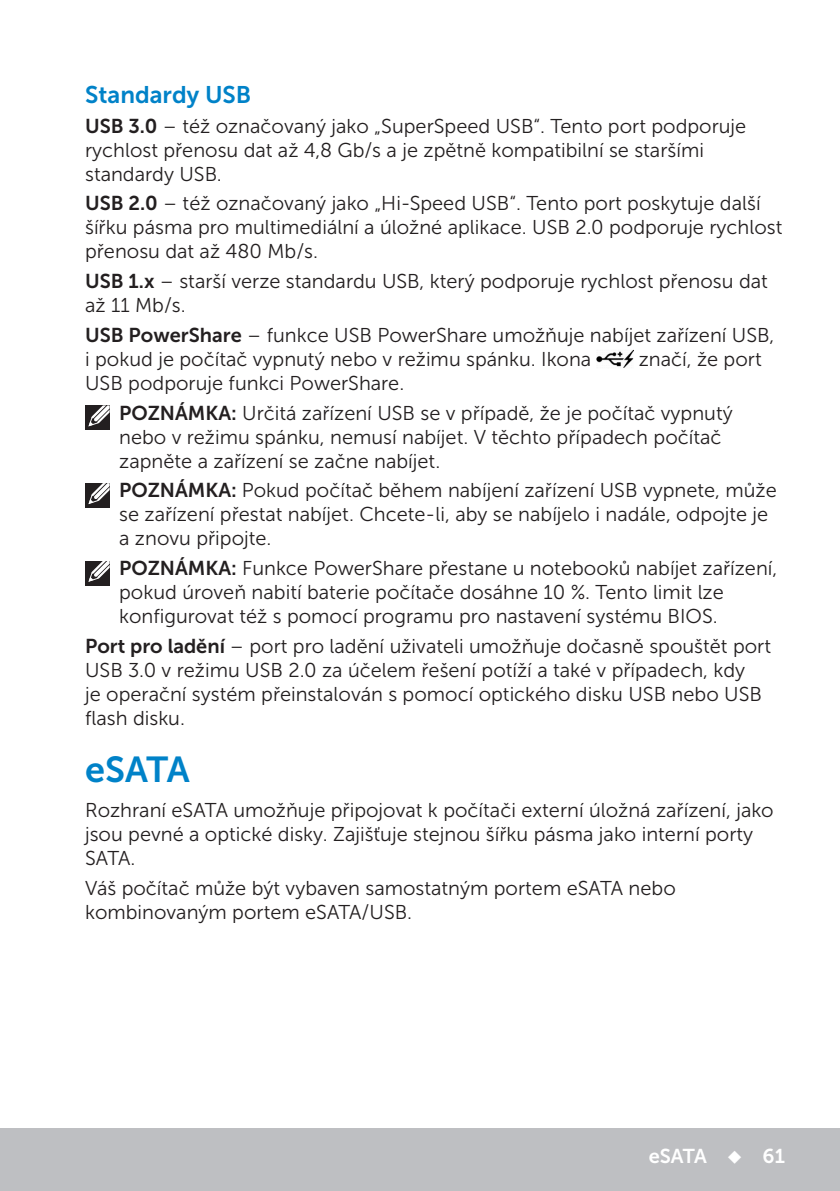
<style>
.page{position:relative;width:840px;height:1191px;background:#fff}
.page>*{position:absolute;margin:0;border:0;box-sizing:border-box;transform-origin:0 0}
.Head1{font:36px "Museo Sans For Dell 700";letter-spacing:-.02em;color:#0082c8}
.Paragraph{font:24px "Museo Sans For Dell 700";color:#0082c8}
.Paragraph-2{font:20px/24px "Museo Sans For Dell 300";color:#231f20}
.Note{font:20px/24px "Museo Sans For Dell 300";color:#231f20}
.t1{font:20px "Museo Sans For Dell 700";color:#fff}
.s1{font-family:"Museo Sans For Dell 700"}
</style>
<div class="page">
<div style="left:0;top:1128px;width:839px;height:63px;background:#bebfc2"></div>
<img style="left:596px;top:350px;width:37px;height:18px">
<div style="left:85px;top:405px;width:24px;height:25px;background:#231f20"></div>
<svg style="left:88px;top:405px;width:22px;height:22px"></svg>
<div style="left:85px;top:483px;width:24px;height:24px;background:#231f20"></div>
<svg style="left:88px;top:483px;width:22px;height:22px"></svg>
<div style="left:85px;top:561px;width:24px;height:24px;background:#231f20"></div>
<svg style="left:88px;top:561px;width:22px;height:21px"></svg>
<p class="Paragraph" style="left:85px;top:81px;width:168px">Standardy USB</p>
<p class="Paragraph-2" style="left:85px;top:114px;width:662px"><span class="s1">USB 3.0</span> – též označovaný jako „SuperSpeed USB“. Tento port podporuje rychlost přenosu dat až 4,8 Gb/s a je zpětně kompatibilní se staršími standardy USB.</p>
<p class="Paragraph-2" style="left:85px;top:192px;width:698px"><span class="s1">USB 2.0</span> – též označovaný jako „Hi-Speed USB“. Tento port poskytuje další šířku pásma pro multimediální a úložné aplikace. USB 2.0 podporuje rychlost přenosu dat až 480 Mb/s.</p>
<p class="Paragraph-2" style="left:85px;top:269px;width:683px"><span class="s1">USB 1.x</span> – starší verze standardu USB, který podporuje rychlost přenosu dat až 11 Mb/s.</p>
<p class="Paragraph-2" style="left:85px;top:323px;width:690px"><span class="s1">USB PowerShare</span> – funkce USB PowerShare umožňuje nabíjet zařízení USB, i pokud je počítač vypnutý nebo v režimu spánku. Ikona</p>
<p class="Paragraph-2" style="left:638px;top:347px;width:124px">značí, že port</p>
<p class="Paragraph-2" style="left:85px;top:371px;width:320px">USB podporuje funkci PowerShare.</p>
<p class="Note" style="left:119px;top:401px;width:614px"><span class="s1">POZNÁMKA:</span> Určitá zařízení USB se v případě, že je počítač vypnutý nebo v režimu spánku, nemusí nabíjet. V těchto případech počítač zapněte a zařízení se začne nabíjet.</p>
<p class="Note" style="left:119px;top:478px;width:658px"><span class="s1">POZNÁMKA:</span> Pokud počítač během nabíjení zařízení USB vypnete, může se zařízení přestat nabíjet. Chcete-li, aby se nabíjelo i nadále, odpojte je a znovu připojte.</p>
<p class="Note" style="left:119px;top:556px;width:659px"><span class="s1">POZNÁMKA:</span> Funkce PowerShare přestane u notebooků nabíjet zařízení, pokud úroveň nabití baterie počítače dosáhne 10 %. Tento limit lze konfigurovat též s pomocí programu pro nastavení systému BIOS.</p>
<p class="Paragraph-2" style="left:85px;top:634px;width:687px"><span class="s1">Port pro ladění</span> – port pro ladění uživateli umožňuje dočasně spouštět port USB 3.0 v režimu USB 2.0 za účelem řešení potíží a také v případech, kdy<br>je operační systém přeinstalován s pomocí optického disku USB nebo USB flash disku.</p>
<p class="Head1" style="left:85px;top:749px;width:106px">eSATA</p>
<p class="Paragraph-2" style="left:85px;top:798px;width:689px">Rozhraní eSATA umožňuje připojovat k počítači externí úložná zařízení, jako jsou pevné a optické disky. Zajišťuje stejnou šířku pásma jako interní porty<br>SATA.</p>
<p class="Paragraph-2" style="left:85px;top:876px;width:591px">Váš počítač může být vybaven samostatným portem eSATA nebo kombinovaným portem eSATA/USB.</p>
<p class="t1" style="left:648px;top:1144px;width:138px">eSATA ◆ 61</p>
</div>
